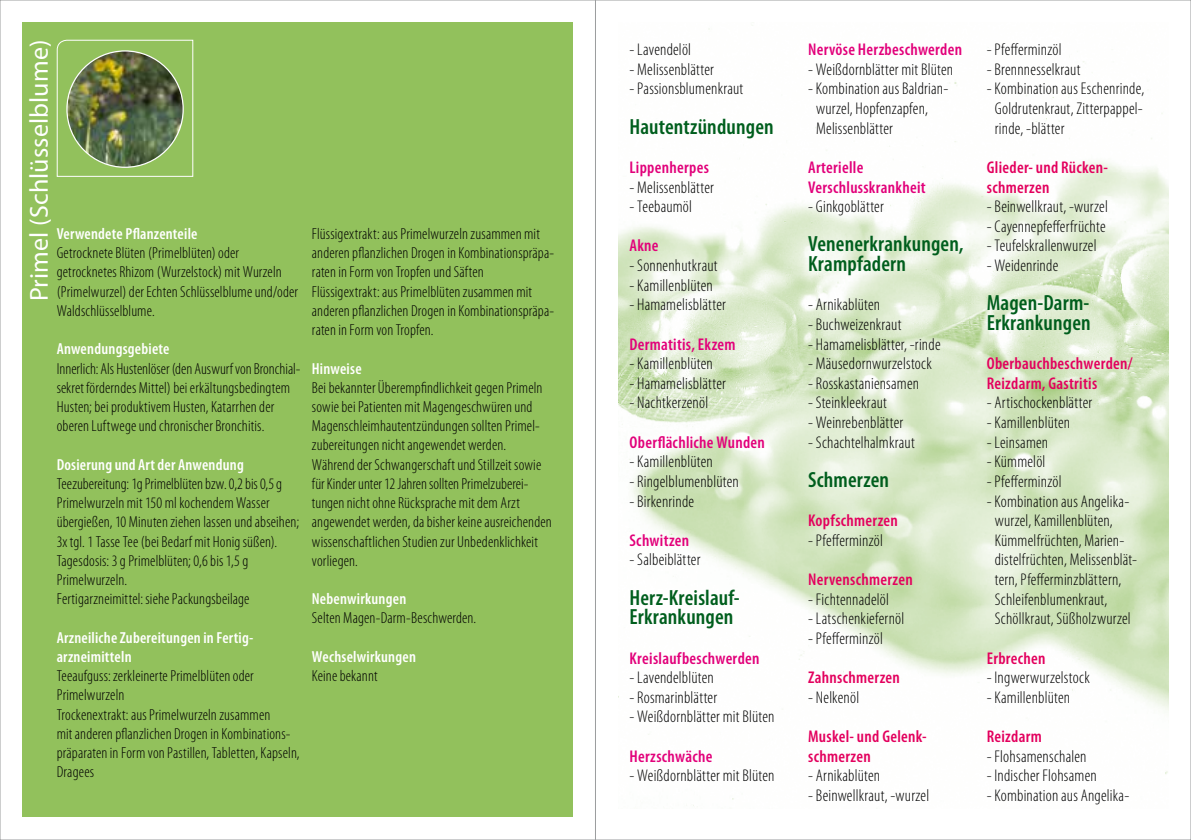
<style>
.page{position:relative;width:1191px;height:840px;background:#fff}
.page>*{position:absolute;margin:0;border:0;box-sizing:border-box;transform-origin:0 0}
.t1{font:26px "Myriad Pro";letter-spacing:.005em;color:#fff}
.t2{font:600 condensed 22px/19.6px "Myriad Pro";letter-spacing:.005em;color:#005e1d}
.t3{font:300 condensed 17px/19.6px "Myriad Pro";letter-spacing:.01em;color:#000}
.t4{font:600 condensed 17px/19.6px "Myriad Pro";letter-spacing:.015em;color:#e3005d}
.t5{font:600 condensed 17px/19.6px "Myriad Pro";letter-spacing:.015em;color:#e2007a}
.t6{font:300 condensed 16px/19.2px "Myriad Pro";letter-spacing:.01em;color:#000}
.t7{font:600 condensed 16px/19.2px "Myriad Pro";letter-spacing:.015em;color:#fff}
</style>
<div class="page">
<img style="left:618px;top:25px;width:550px;height:781px">
<div style="left:23px;top:23px;width:550px;height:793px;background:#92c15c"></div>
<svg style="left:56px;top:39px;width:138px;height:138px"></svg>
<img style="left:67px;top:51px;width:116px;height:116px;border-radius:58px">
<h1 class="t1" style="left:25px;top:301px;width:263px;rotate:-90deg">Primel (Schlüsselblume)</h1>
<p class="t7" style="left:57px;top:224px;width:142px">Verwendete Pflanzenteile</p>
<p class="t6" style="left:57px;top:243px;width:243px">Getrocknete Blüten (Primelblüten) oder getrocknetes Rhizom (Wurzelstock) mit Wurzeln (Primelwurzel) der Echten Schlüsselblume und/oder Waldschlüsselblume.</p>
<p class="t7" style="left:57px;top:339px;width:114px">Anwendungsgebiete</p>
<p class="t6" style="left:57px;top:359px;width:245px">Innerlich: Als Hustenlöser (den Auswurf von Bronchial&shy;sekret förderndes Mittel) bei erkältungsbedingtem Husten; bei produktivem Husten, Katarrhen der oberen Luftwege und chronischer Bronchitis.</p>
<p class="t7" style="left:57px;top:455px;width:189px">Dosierung und Art der Anwendung</p>
<p class="t6" style="left:57px;top:474px;width:244px">Teezubereitung: 1g Primelblüten bzw. 0,2 bis 0,5 g Primelwurzeln mit 150 ml kochendem Wasser übergießen, 10 Minuten ziehen lassen und abseihen; 3x tgl. 1 Tasse Tee (bei Bedarf mit Honig süßen).<br>Tagesdosis: 3 g Primelblüten; 0,6 bis 1,5 g Primelwurzeln.<br>Fertigarzneimittel: siehe Packungsbeilage</p>
<p class="t7" style="left:57px;top:627px;width:198px">Arzneiliche Zubereitungen in Fertig&shy;arzneimitteln</p>
<p class="t6" style="left:57px;top:666px;width:244px">Teeaufguss: zerkleinerte Primelblüten oder Primelwurzeln<br>Trockenextrakt: aus Primelwurzeln zusammen<br>mit anderen pflanzlichen Drogen in Kombinations&shy;präparaten in Form von Pastillen, Tabletten, Kapseln, Dragees</p>
<p class="t6" style="left:312px;top:224px;width:244px">Flüssigextrakt: aus Primelwurzeln zusammen mit anderen pflanzlichen Drogen in Kombinationspräpa&shy;raten in Form von Tropfen und Säften Flüssigextrakt: aus Primelblüten zusammen mit anderen pflanzlichen Drogen in Kombinationspräpa&shy;raten in Form von Tropfen.</p>
<p class="t7" style="left:312px;top:359px;width:51px">Hinweise</p>
<p class="t6" style="left:312px;top:378px;width:241px">Bei bekannter Überempfindlichkeit gegen Primeln sowie bei Patienten mit Magengeschwüren und Magenschleimhautentzündungen sollten Primel&shy;zubereitungen nicht angewendet werden.<br>Während der Schwangerschaft und Stillzeit sowie für Kinder unter 12 Jahren sollten Primelzuberei&shy;tungen nicht ohne Rücksprache mit dem Arzt angewendet werden, da bisher keine ausreichenden wissenschaftlichen Studien zur Unbedenklichkeit vorliegen.</p>
<p class="t7" style="left:312px;top:589px;width:96px">Nebenwirkungen</p>
<p class="t6" style="left:312px;top:608px;width:166px">Selten Magen-Darm-Beschwerden.</p>
<p class="t7" style="left:312px;top:647px;width:106px">Wechselwirkungen</p>
<p class="t6" style="left:312px;top:666px;width:67px">Keine bekannt</p>
<p class="t3" style="left:629px;top:40px;width:63px">- Lavendelöl</p>
<p class="t3" style="left:629px;top:60px;width:86px">- Melissenblätter</p>
<p class="t3" style="left:629px;top:79px;width:115px">- Passionsblumenkraut</p>
<h2 class="t2" style="left:629px;top:117px;width:146px">Hautentzündungen</h2>
<p class="t5" style="left:629px;top:158px;width:81px">Lippenherpes</p>
<p class="t3" style="left:629px;top:177px;width:86px">- Melissenblätter</p>
<p class="t3" style="left:629px;top:197px;width:64px">- Teebaumöl</p>
<p class="t5" style="left:629px;top:236px;width:31px">Akne</p>
<p class="t3" style="left:629px;top:256px;width:90px">- Sonnenhutkraut</p>
<p class="t3" style="left:629px;top:275px;width:85px">- Kamillenblüten</p>
<p class="t3" style="left:629px;top:295px;width:98px">- Hamamelisblätter</p>
<p class="t5" style="left:629px;top:334px;width:108px">Dermatitis, Ekzem</p>
<p class="t3" style="left:629px;top:354px;width:85px">- Kamillenblüten</p>
<p class="t3" style="left:629px;top:373px;width:98px">- Hamamelisblätter</p>
<p class="t3" style="left:629px;top:393px;width:80px">- Nachtkerzenöl</p>
<p class="t5" style="left:629px;top:432px;width:137px">Oberflächliche Wunden</p>
<p class="t3" style="left:629px;top:452px;width:85px">- Kamillenblüten</p>
<p class="t3" style="left:629px;top:471px;width:111px">- Ringelblumenblüten</p>
<p class="t3" style="left:629px;top:491px;width:66px">- Birkenrinde</p>
<p class="t5" style="left:629px;top:530px;width:61px">Schwitzen</p>
<p class="t3" style="left:629px;top:550px;width:72px">- Salbeiblätter</p>
<h2 class="t2" style="left:629px;top:587px;width:112px">Herz-Kreislauf-<br>Erkrankungen</h2>
<p class="t5" style="left:629px;top:648px;width:131px">Kreislaufbeschwerden</p>
<p class="t3" style="left:629px;top:667px;width:86px">- Lavendelblüten</p>
<p class="t3" style="left:629px;top:687px;width:89px">- Rosmarinblätter</p>
<p class="t3" style="left:629px;top:707px;width:146px">- Weißdornblätter mit Blüten</p>
<p class="t5" style="left:629px;top:746px;width:84px">Herzschwäche</p>
<p class="t3" style="left:629px;top:765px;width:146px">- Weißdornblätter mit Blüten</p>
<p class="t5" style="left:808px;top:40px;width:155px">Nervöse Herzbeschwerden</p>
<p class="t3" style="left:808px;top:60px;width:146px">- Weißdornblätter mit Blüten</p>
<p class="t3" style="left:816px;top:79px;width:134px;text-indent:-8px">- Kombination aus Baldrian&shy;wurzel, Hopfenzapfen,<br>Melissenblätter</p>
<p class="t5" style="left:808px;top:158px;width:119px">Arterielle<br>Verschlusskrankheit</p>
<p class="t3" style="left:808px;top:197px;width:77px">- Ginkgoblätter</p>
<h2 class="t2" style="left:808px;top:234px;width:157px">Venenerkrankungen,<br>Krampfadern</h2>
<p class="t3" style="left:808px;top:295px;width:74px">- Arnikablüten</p>
<p class="t3" style="left:808px;top:315px;width:95px">- Buchweizenkraut</p>
<p class="t3" style="left:808px;top:334px;width:134px">- Hamamelisblätter, -rinde</p>
<p class="t3" style="left:808px;top:354px;width:125px">- Mäusedornwurzelstock</p>
<p class="t3" style="left:808px;top:373px;width:112px">- Rosskastaniensamen</p>
<p class="t3" style="left:808px;top:393px;width:80px">- Steinkleekraut</p>
<p class="t3" style="left:808px;top:413px;width:97px">- Weinrebenblätter</p>
<p class="t3" style="left:808px;top:432px;width:108px">- Schachtelhalmkraut</p>
<h2 class="t2" style="left:808px;top:470px;width:82px">Schmerzen</h2>
<p class="t4" style="left:808px;top:510px;width:91px">Kopfschmerzen</p>
<p class="t3" style="left:808px;top:530px;width:76px">- Pfefferminzöl</p>
<p class="t4" style="left:808px;top:569px;width:106px">Nervenschmerzen</p>
<p class="t3" style="left:808px;top:589px;width:82px">- Fichtennadelöl</p>
<p class="t3" style="left:808px;top:609px;width:98px">- Latschenkiefernöl</p>
<p class="t3" style="left:808px;top:628px;width:76px">- Pfefferminzöl</p>
<p class="t4" style="left:808px;top:667px;width:93px">Zahnschmerzen</p>
<p class="t3" style="left:808px;top:687px;width:53px">- Nelkenöl</p>
<p class="t4" style="left:808px;top:726px;width:120px">Muskel- und Gelenk&shy;schmerzen</p>
<p class="t3" style="left:808px;top:765px;width:74px">- Arnikablüten</p>
<p class="t3" style="left:808px;top:785px;width:123px">- Beinwellkraut, -wurzel</p>
<p class="t3" style="left:986px;top:40px;width:76px">- Pfefferminzöl</p>
<p class="t3" style="left:986px;top:60px;width:95px">- Brennnesselkraut</p>
<p class="t3" style="left:994px;top:79px;width:151px;text-align:justify;text-indent:-8px">- Kombination aus Eschenrinde, Goldrutenkraut, Zitterpappel&shy;rinde, -blätter</p>
<p class="t4" style="left:986px;top:158px;width:123px">Glieder- und Rücken&shy;schmerzen</p>
<p class="t3" style="left:986px;top:197px;width:123px">- Beinwellkraut, -wurzel</p>
<p class="t3" style="left:986px;top:217px;width:120px">- Cayennepfefferfrüchte</p>
<p class="t3" style="left:986px;top:236px;width:111px">- Teufelskrallenwurzel</p>
<p class="t3" style="left:986px;top:256px;width:73px">- Weidenrinde</p>
<h2 class="t2" style="left:986px;top:293px;width:105px">Magen-Darm-<br>Erkrankungen</h2>
<p class="t4" style="left:986px;top:354px;width:147px">Oberbauchbeschwerden/<br>Reizdarm, Gastritis</p>
<p class="t3" style="left:986px;top:393px;width:107px">- Artischockenblätter</p>
<p class="t3" style="left:986px;top:413px;width:85px">- Kamillenblüten</p>
<p class="t3" style="left:986px;top:432px;width:63px">- Leinsamen</p>
<p class="t3" style="left:986px;top:452px;width:60px">- Kümmelöl</p>
<p class="t3" style="left:986px;top:471px;width:76px">- Pfefferminzöl</p>
<p class="t3" style="left:994px;top:491px;width:144px;text-indent:-8px">- Kombination aus Angelika&shy;wurzel, Kamillenblüten,<br>Kümmelfrüchten, Marien&shy;distelfrüchten, Melissenblät&shy;tern, Pfefferminzblättern,<br>Schleifenblumenkraut,<br>Schöllkraut, Süßholzwurzel</p>
<p class="t4" style="left:986px;top:648px;width:60px">Erbrechen</p>
<p class="t3" style="left:986px;top:667px;width:104px">- Ingwerwurzelstock</p>
<p class="t3" style="left:986px;top:687px;width:85px">- Kamillenblüten</p>
<p class="t4" style="left:986px;top:726px;width:56px">Reizdarm</p>
<p class="t3" style="left:986px;top:746px;width:101px">- Flohsamenschalen</p>
<p class="t3" style="left:986px;top:765px;width:111px">- Indischer Flohsamen</p>
<p class="t3" style="left:986px;top:785px;width:144px">- Kombination aus Angelika-</p>
</div>
